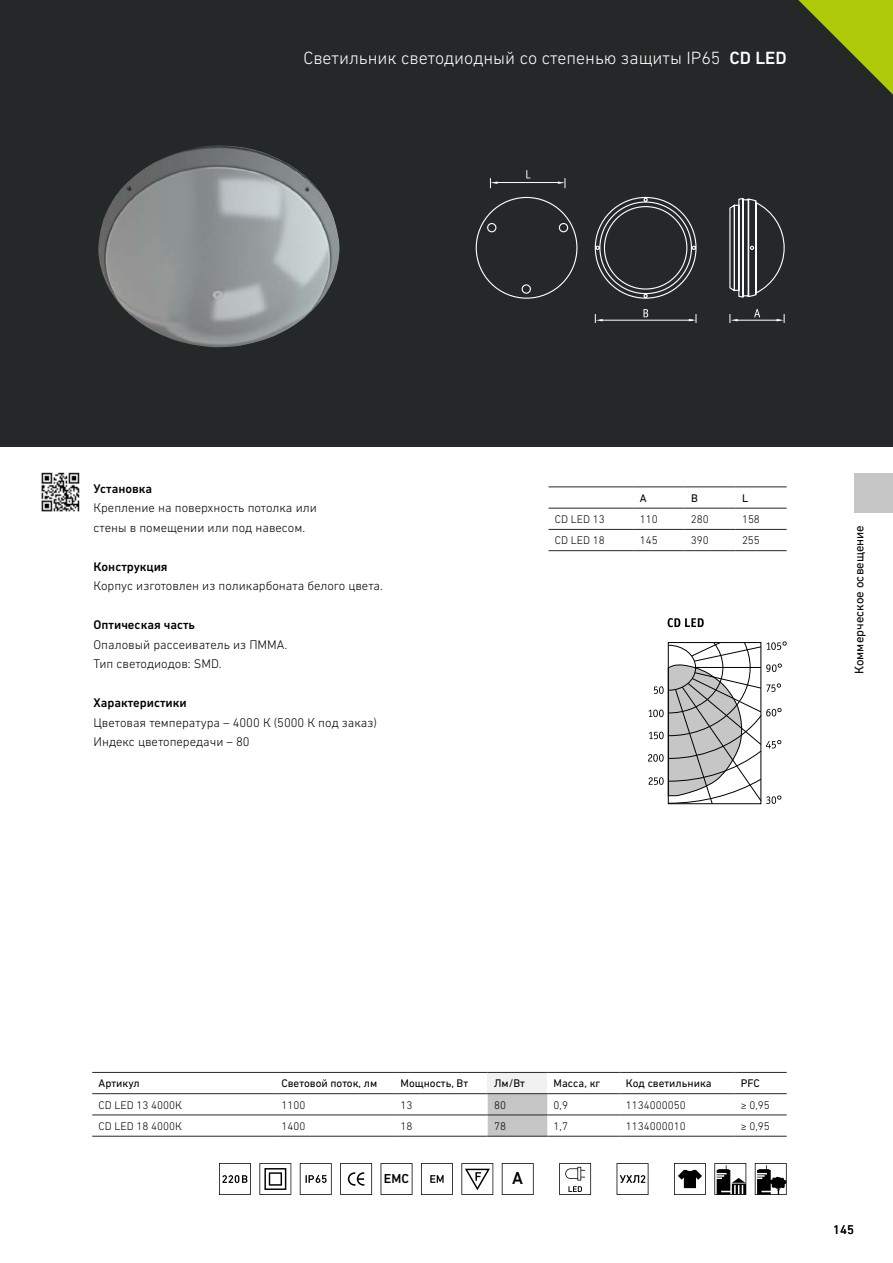
<style>
.page{position:relative;width:893px;height:1263px;background:#fff}
.page>*{position:absolute;margin:0;border:0;box-sizing:border-box;transform-origin:0 0}
.t1{font:300 18px "DIN Next W1 G";color:#fff}
.t2{font:500 17.7px "DIN Next W1 G";color:#000}
.t3{font:500 13.2px "DIN Next W1 G";color:#000}
.t4{font:300 12.75px/19.5px "DIN Next W1 G";color:#000}
.t5{font:500 12.75px "DIN Next W1 G";color:#000}
.t6{font:12.75px "DIN Next W1 G";color:#000}
.t7{font:300 11.25px "DIN Next W1 G";color:#000}
.t8{font:11.25px "DIN Next W1 G";color:#000}
.s1{font-weight:500}
</style>
<div class="page">
<div style="left:0;top:0;width:893px;height:446px;background:#252829"></div>
<div style="left:854px;top:473px;width:39px;height:39px;background:#c6c6c6"></div>
<hr style="left:549px;top:529px;width:85px;height:1px;background:#252829">
<hr style="left:634px;top:529px;width:51px;height:1px;background:#252829">
<hr style="left:685px;top:529px;width:51px;height:1px;background:#252829">
<hr style="left:736px;top:529px;width:51px;height:1px;background:#252829">
<hr style="left:549px;top:487px;width:85px;height:1px;background:#252829">
<hr style="left:634px;top:487px;width:51px;height:1px;background:#252829">
<hr style="left:685px;top:487px;width:51px;height:1px;background:#252829">
<hr style="left:736px;top:487px;width:51px;height:1px;background:#252829">
<hr style="left:549px;top:508px;width:85px;height:1px;background:#252829">
<hr style="left:634px;top:508px;width:51px;height:1px;background:#252829">
<hr style="left:685px;top:508px;width:51px;height:1px;background:#252829">
<hr style="left:736px;top:508px;width:51px;height:1px;background:#252829">
<hr style="left:549px;top:550px;width:85px;height:1px;background:#252829">
<hr style="left:634px;top:550px;width:51px;height:1px;background:#252829">
<hr style="left:685px;top:550px;width:51px;height:1px;background:#252829">
<hr style="left:736px;top:550px;width:51px;height:1px;background:#252829">
<svg style="left:475px;top:196px;width:310px;height:103px"></svg>
<hr style="left:600px;top:320px;width:93px;height:1px;background:#fff">
<hr style="left:495px;top:182px;width:65px;height:1px;background:#fff">
<hr style="left:735px;top:320px;width:45px;height:1px;background:#fff">
<svg style="left:689px;top:314px;width:8px;height:9px"></svg>
<svg style="left:777px;top:314px;width:8px;height:9px"></svg>
<svg style="left:730px;top:314px;width:8px;height:9px"></svg>
<svg style="left:595px;top:314px;width:8px;height:9px"></svg>
<svg style="left:558px;top:178px;width:8px;height:10px"></svg>
<svg style="left:490px;top:178px;width:8px;height:10px"></svg>
<svg style="left:754px;top:309px;width:6px;height:8px"></svg>
<svg style="left:643px;top:309px;width:5px;height:8px"></svg>
<svg style="left:526px;top:170px;width:4px;height:8px"></svg>
<svg style="left:798px;top:0;width:95px;height:95px"></svg>
<svg style="left:668px;top:618px;width:36px;height:9px"></svg>
<svg style="left:648px;top:641px;width:139px;height:163px"></svg>
<img style="left:98px;top:145px;width:242px;height:202px">
<svg style="left:559px;top:1163px;width:32px;height:32px"></svg>
<svg style="left:617px;top:1163px;width:31px;height:32px"></svg>
<svg style="left:674px;top:1163px;width:32px;height:32px"></svg>
<svg style="left:714px;top:1163px;width:32px;height:32px"></svg>
<svg style="left:755px;top:1163px;width:32px;height:32px"></svg>
<svg style="left:219px;top:1163px;width:32px;height:32px"></svg>
<svg style="left:259px;top:1163px;width:32px;height:32px"></svg>
<svg style="left:340px;top:1163px;width:32px;height:32px"></svg>
<svg style="left:300px;top:1163px;width:32px;height:32px"></svg>
<svg style="left:461px;top:1163px;width:32px;height:32px"></svg>
<svg style="left:502px;top:1163px;width:32px;height:32px"></svg>
<svg style="left:381px;top:1163px;width:31px;height:32px"></svg>
<svg style="left:421px;top:1163px;width:32px;height:32px"></svg>
<img style="left:41px;top:472px;width:39px;height:40px">
<div style="left:488px;top:1072px;width:59px;height:22px;background:#f1f1f1"></div>
<svg style="left:488px;top:1094px;width:59px;height:42px;background:#c1c2c2"></svg>
<hr style="left:92px;top:1072px;width:183px;height:1px;background:#252829">
<hr style="left:275px;top:1072px;width:119px;height:1px;background:#252829">
<hr style="left:394px;top:1072px;width:94px;height:1px;background:#252829">
<hr style="left:547px;top:1072px;width:72px;height:1px;background:#252829">
<hr style="left:92px;top:1093px;width:183px;height:1px;background:#252829">
<hr style="left:275px;top:1093px;width:119px;height:1px;background:#252829">
<hr style="left:394px;top:1093px;width:94px;height:1px;background:#252829">
<hr style="left:547px;top:1093px;width:72px;height:1px;background:#252829">
<hr style="left:92px;top:1115px;width:183px;height:1px;background:#252829">
<hr style="left:275px;top:1115px;width:119px;height:1px;background:#252829">
<hr style="left:394px;top:1115px;width:94px;height:1px;background:#252829">
<hr style="left:547px;top:1115px;width:72px;height:1px;background:#252829">
<hr style="left:619px;top:1072px;width:115px;height:1px;background:#252829">
<hr style="left:619px;top:1093px;width:115px;height:1px;background:#252829">
<hr style="left:619px;top:1115px;width:115px;height:1px;background:#252829">
<hr style="left:734px;top:1072px;width:53px;height:1px;background:#252829">
<hr style="left:734px;top:1093px;width:53px;height:1px;background:#252829">
<hr style="left:734px;top:1115px;width:53px;height:1px;background:#252829">
<hr style="left:488px;top:1136px;width:59px;height:1px;background:#252829">
<hr style="left:92px;top:1136px;width:183px;height:1px;background:#252829">
<hr style="left:275px;top:1136px;width:119px;height:1px;background:#252829">
<hr style="left:394px;top:1136px;width:94px;height:1px;background:#252829">
<hr style="left:547px;top:1136px;width:72px;height:1px;background:#252829">
<hr style="left:619px;top:1136px;width:115px;height:1px;background:#252829">
<hr style="left:734px;top:1136px;width:53px;height:1px;background:#252829">
<hr style="left:488px;top:1072px;width:59px;height:1px;background:#252829">
<hr style="left:488px;top:1093px;width:59px;height:1px;background:#252829">
<hr style="left:488px;top:1115px;width:59px;height:1px;background:#252829">
<h1 class="t1" style="left:303px;top:47px;width:485px">Светильник светодиодный со степенью защиты IP65 <span class="s1">CD LED</span></h1>
<p class="t5" style="left:94px;top:481px;width:60px">Установка</p>
<p class="t4" style="left:94px;top:498px;width:225px">Крепление на поверхность потолка или стены в помещении или под навесом.</p>
<p class="t5" style="left:94px;top:559px;width:76px">Конструкция</p>
<p class="t4" style="left:94px;top:576px;width:291px">Корпус изготовлен из поликарбоната белого цвета.</p>
<p class="t5" style="left:94px;top:618px;width:103px">Оптическая часть</p>
<p class="t4" style="left:94px;top:635px;width:195px">Опаловый рассеиватель из ПММА.<br>Тип светодиодов: SMD.</p>
<p class="t5" style="left:94px;top:696px;width:95px">Характеристики</p>
<p class="t4" style="left:94px;top:713px;width:285px">Цветовая температура – 4000 К (5000 К под заказ)<br>Индекс цветопередачи – 80</p>
<p class="t8" style="left:640px;top:491px;width:8px">A</p>
<p class="t8" style="left:691px;top:491px;width:8px">B</p>
<p class="t8" style="left:742px;top:491px;width:8px">L</p>
<p class="t7" style="left:555px;top:513px;width:51px">CD LED 13</p>
<p class="t7" style="left:640px;top:513px;width:19px">110</p>
<p class="t7" style="left:691px;top:513px;width:19px">280</p>
<p class="t7" style="left:742px;top:513px;width:19px">158</p>
<p class="t7" style="left:555px;top:534px;width:51px">CD LED 18</p>
<p class="t7" style="left:640px;top:534px;width:19px">145</p>
<p class="t7" style="left:691px;top:534px;width:19px">390</p>
<p class="t7" style="left:742px;top:534px;width:19px">255</p>
<p class="t6" style="left:852px;top:674px;width:150px;rotate:-90deg">Коммерческое освещение</p>
<p class="t8" style="left:99px;top:1077px;width:43px">Артикул</p>
<p class="t8" style="left:281px;top:1077px;width:97px">Световой поток, лм</p>
<p class="t8" style="left:401px;top:1077px;width:69px">Мощность, Вт</p>
<p class="t8" style="left:494px;top:1077px;width:32px">Лм/Вт</p>
<p class="t8" style="left:554px;top:1077px;width:48px">Масса, кг</p>
<p class="t8" style="left:626px;top:1077px;width:87px">Код светильника</p>
<p class="t8" style="left:741px;top:1077px;width:21px">PFC</p>
<p class="t7" style="left:99px;top:1098px;width:85px">CD LED 13 4000К</p>
<p class="t7" style="left:281px;top:1098px;width:25px">1100</p>
<p class="t7" style="left:401px;top:1098px;width:13px">13</p>
<p class="t7" style="left:494px;top:1098px;width:13px">80</p>
<p class="t7" style="left:554px;top:1098px;width:16px">0,9</p>
<p class="t7" style="left:626px;top:1098px;width:61px">1134000050</p>
<p class="t7" style="left:741px;top:1098px;width:31px">≥ 0,95</p>
<p class="t7" style="left:99px;top:1119px;width:85px">CD LED 18 4000К</p>
<p class="t7" style="left:281px;top:1119px;width:25px">1400</p>
<p class="t7" style="left:401px;top:1119px;width:13px">18</p>
<p class="t7" style="left:494px;top:1119px;width:13px">78</p>
<p class="t7" style="left:554px;top:1119px;width:16px">1,7</p>
<p class="t7" style="left:626px;top:1119px;width:61px">1134000010</p>
<p class="t7" style="left:741px;top:1119px;width:31px">≥ 0,95</p>
<p class="t3" style="left:384px;top:1171px;width:27px">EMC</p>
<h2 class="t2" style="left:512px;top:1168px;width:12px">A</h2>
<p class="t6" style="left:833px;top:1222px;width:22px">145</p>
</div>
